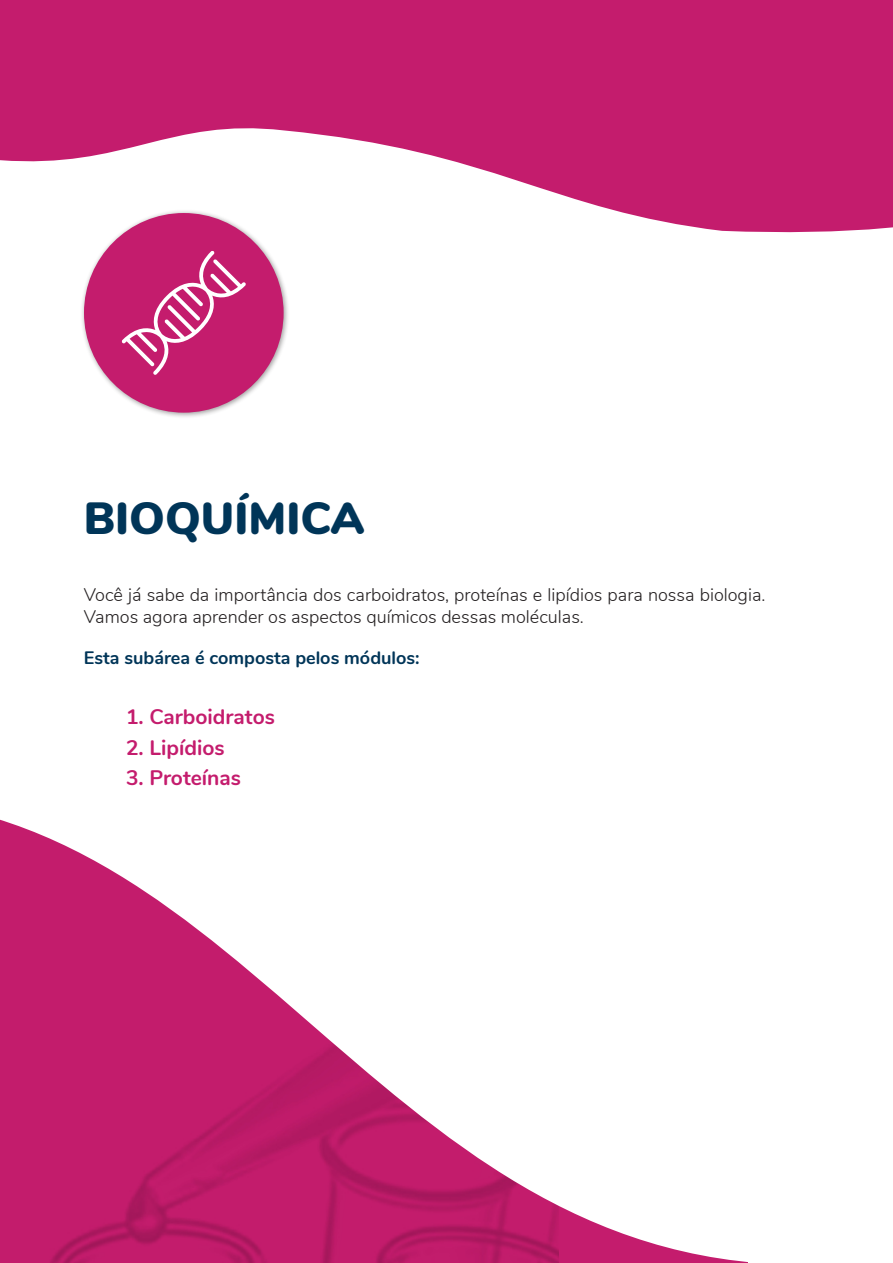
<style>
.page{position:relative;width:893px;height:1263px;background:#fff}
.page>*{position:absolute;margin:0;border:0;box-sizing:border-box;transform-origin:0 0}
.t1{font:900 45px "Nunito";color:#003558}
.t2{font:700 21px "Nunito";color:#c41c6d}
.t3{font:300 18px/22.5px "Nunito";color:#231f20}
.t4{font:700 18px "Nunito";color:#003558}
</style>
<div class="page">
<div style="left:80px;top:209px;width:210px;height:210px;background:#231f20;opacity:.43"></div>
<div style="left:84px;top:213px;width:200px;height:200px;background:#c41c6d;border-radius:50%"></div>
<svg style="left:0;top:819px;width:748px;height:444px"></svg>
<svg style="left:0;top:0;width:893px;height:232px;fill:#c41c6d"></svg>
<svg style="left:122px;top:251px;width:124px;height:124px"></svg>
<h1 class="t1" style="left:84px;top:485px;width:282px">BIOQUÍMICA</h1>
<p class="t3" style="left:84px;top:582px;width:683px">Você já sabe da importância dos carboidratos, proteínas e lipídios para nossa biologia.<br>Vamos agora aprender os aspectos químicos dessas moléculas.</p>
<p class="t4" style="left:84px;top:644px;width:337px">Esta subárea é composta pelos módulos:</p>
<p class="t2" style="left:126px;top:702px;width:150px">1. Carboidratos</p>
<p class="t2" style="left:126px;top:732px;width:100px">2. Lipídios</p>
<p class="t2" style="left:126px;top:762px;width:117px">3. Proteínas</p>
</div>
